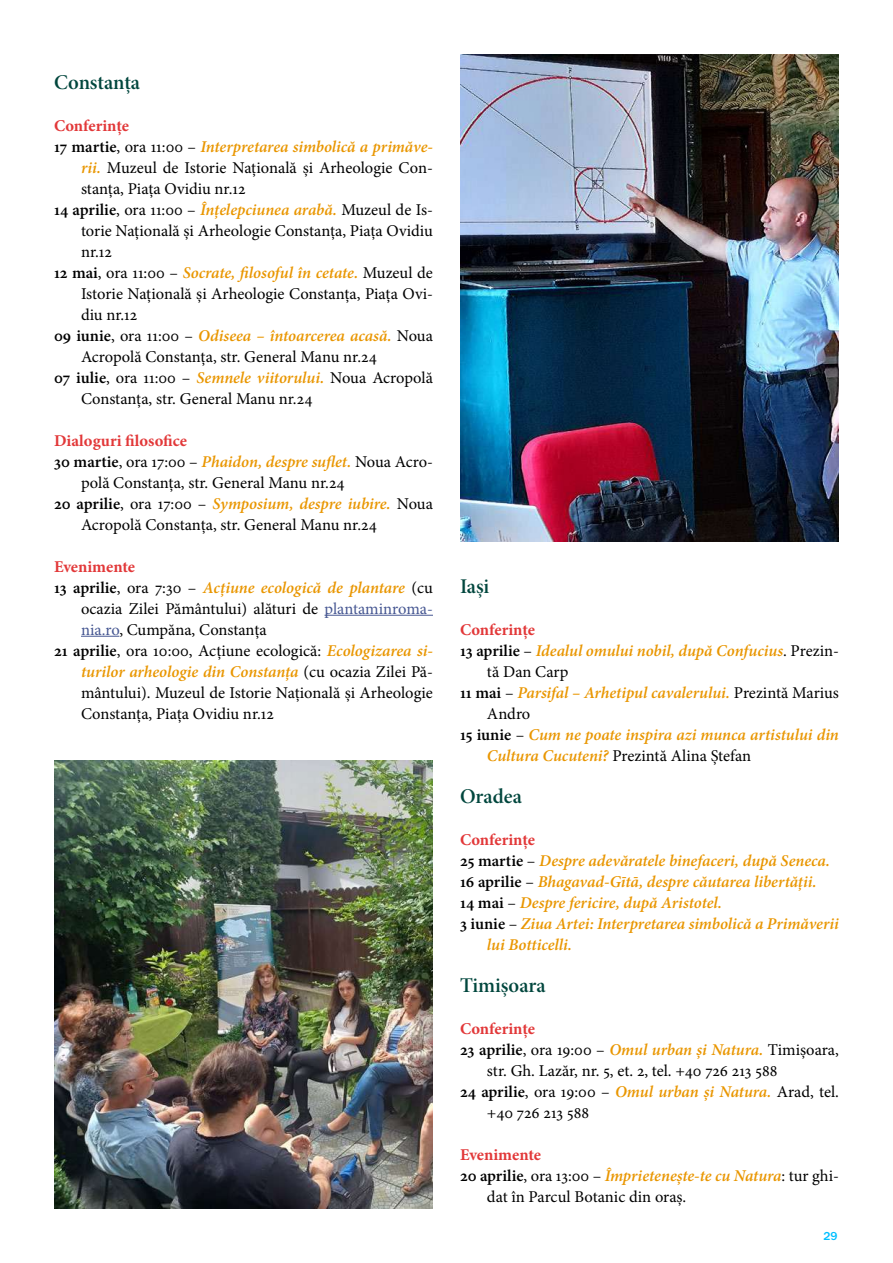
<style>
.page{position:relative;width:893px;height:1263px;background:#fff}
.page>*{position:absolute;margin:0;border:0;box-sizing:border-box;transform-origin:0 0}
.t1{font:21px "Minion Pro Semibold Subh";color:#00463d}
.t2{font:16.5px "Minion Pro";color:#000}
.t3{font:italic 600 16.5px "Minion Pro";letter-spacing:-.005em;color:#e99600}
.t4{font:700 16.5px "Minion Pro";color:#e23839}
.t5{font:500 12px "Franklin Gothic URW";color:#00bfff}
.s1{font-style:normal;color:#000}
.s2{font-weight:400;font-style:normal;color:#000}
.s3{font-weight:600;font-style:italic;color:#e99600}
.s4{font-weight:600}
.s5{color:#465792}
</style>
<div class="page">
<img style="left:54px;top:761px;width:379px;height:447px">
<img style="left:460px;top:54px;width:379px;height:487px">
<hr style="left:325px;top:615px;width:108px;height:1px;background:#465792">
<hr style="left:81px;top:636px;width:38px;height:1px;background:#465792">
<p class="t1" style="left:54px;top:68px;width:88px">Constanța</p>
<p class="t4" style="left:54px;top:114px;width:77px">Conferințe</p>
<p class="t3" style="left:54px;top:135px;width:380px"><span class="s1">17 martie</span><span class="s2">, ora 11:00 –</span> Interpretarea simbolică a primăve-</p>
<p class="t2" style="left:81px;top:156px;width:353px"><span class="s3">rii.</span> Muzeul de Istorie Națională și Arheologie Con-</p>
<p class="t2" style="left:81px;top:177px;width:166px">stanța, Piața Ovidiu nr.12</p>
<p class="t2" style="left:54px;top:198px;width:380px"><span class="s4">14 aprilie</span>, ora 11:00 – <span class="s3">Înțelepciunea arabă.</span> Muzeul de Is-</p>
<p class="t2" style="left:81px;top:219px;width:353px">torie Națională și Arheologie Constanța, Piața Ovidiu</p>
<p class="t2" style="left:81px;top:240px;width:32px">nr.12</p>
<p class="t3" style="left:54px;top:261px;width:380px"><span class="s1">12 mai</span><span class="s2">, ora 11:00 –</span> Socrate, filosoful în cetate. <span class="s2">Muzeul de</span></p>
<p class="t2" style="left:81px;top:282px;width:353px">Istorie Națională și Arheologie Constanța, Piața Ovi-</p>
<p class="t2" style="left:81px;top:303px;width:58px">diu nr.12</p>
<p class="t3" style="left:54px;top:324px;width:380px"><span class="s1">09 iunie</span><span class="s2">, ora 11:00 –</span> Odiseea – întoarcerea acasă. <span class="s2">Noua</span></p>
<p class="t2" style="left:81px;top:345px;width:297px">Acropolă Constanța, str. General Manu nr.24</p>
<p class="t2" style="left:54px;top:366px;width:380px"><span class="s4">07 iulie</span>, ora 11:00 – <span class="s3">Semnele viitorului.</span> Noua Acropolă</p>
<p class="t2" style="left:81px;top:387px;width:233px">Constanța, str. General Manu nr.24</p>
<p class="t4" style="left:54px;top:429px;width:135px">Dialoguri filosofice</p>
<p class="t3" style="left:54px;top:450px;width:380px"><span class="s1">30 martie</span><span class="s2">, ora 17:00 –</span> Phaidon, despre suflet. <span class="s2">Noua Acro-</span></p>
<p class="t2" style="left:81px;top:471px;width:265px">polă Constanța, str. General Manu nr.24</p>
<p class="t3" style="left:54px;top:492px;width:380px"><span class="s1">20 aprilie</span><span class="s2">, ora 17:00 –</span> Symposium, despre iubire. <span class="s2">Noua</span></p>
<p class="t2" style="left:81px;top:513px;width:297px">Acropolă Constanța, str. General Manu nr.24</p>
<p class="t4" style="left:54px;top:555px;width:83px">Evenimente</p>
<p class="t3" style="left:54px;top:576px;width:380px"><span class="s1">13 aprilie</span><span class="s2">, ora 7:30 –</span> Acțiune ecologică de plantare <span class="s2">(cu</span></p>
<p class="t2" style="left:81px;top:597px;width:353px">ocazia Zilei Pământului) alături de <span class="s5">plantaminroma-</span></p>
<p class="t2" style="left:81px;top:618px;width:187px"><span class="s5">nia.ro</span>, Cumpăna, Constanța</p>
<p class="t2" style="left:54px;top:639px;width:380px"><span class="s4">21 aprilie</span>, ora 10:00, Acțiune ecologică: <span class="s3">Ecologizarea si-</span></p>
<p class="t3" style="left:81px;top:660px;width:353px">turilor arheologie din Constanța <span class="s2">(cu ocazia Zilei Pă-</span></p>
<p class="t2" style="left:81px;top:681px;width:353px">mântului). Muzeul de Istorie Națională și Arheologie</p>
<p class="t2" style="left:81px;top:702px;width:194px">Constanța, Piața Ovidiu nr.12</p>
<p class="t1" style="left:460px;top:572px;width:31px">Iași</p>
<p class="t4" style="left:460px;top:618px;width:77px">Conferințe</p>
<p class="t3" style="left:460px;top:639px;width:380px"><span class="s1">13 aprilie</span> <span class="s2">–</span> Idealul omului nobil, după Confucius<span class="s2">. Prezin-</span></p>
<p class="t2" style="left:487px;top:660px;width:83px">tă Dan Carp</p>
<p class="t3" style="left:460px;top:681px;width:380px"><span class="s1">11 mai</span> <span class="s2">–</span> Parsifal – Arhetipul cavalerului. <span class="s2">Prezintă Marius</span></p>
<p class="t2" style="left:487px;top:702px;width:45px">Andro</p>
<p class="t3" style="left:460px;top:723px;width:380px"><span class="s1">15 iunie</span> <span class="s2">–</span> Cum ne poate inspira azi munca artistului din</p>
<p class="t2" style="left:487px;top:744px;width:266px"><span class="s3">Cultura Cucuteni?</span> Prezintă Alina Ștefan</p>
<p class="t1" style="left:460px;top:782px;width:64px">Oradea</p>
<p class="t4" style="left:460px;top:828px;width:77px">Conferințe</p>
<p class="t3" style="left:460px;top:849px;width:372px"><span class="s1">25 martie</span> <span class="s2">–</span> Despre adevăratele binefaceri, după Seneca.</p>
<p class="t3" style="left:460px;top:870px;width:358px"><span class="s1">16 aprilie</span> <span class="s2">–</span> Bhagavad-Gītā, despre căutarea libertății.</p>
<p class="t3" style="left:460px;top:891px;width:264px"><span class="s1">14 mai</span> <span class="s2">–</span> Despre fericire, după Aristotel.</p>
<p class="t3" style="left:460px;top:912px;width:380px"><span class="s1">3 iunie</span> <span class="s2">–</span> Ziua Artei: Interpretarea simbolică a Primăverii</p>
<p class="t3" style="left:487px;top:933px;width:87px">lui Botticelli.</p>
<p class="t1" style="left:460px;top:971px;width:87px">Timișoara</p>
<p class="t4" style="left:460px;top:1017px;width:77px">Conferințe</p>
<p class="t2" style="left:460px;top:1038px;width:380px"><span class="s4">23 aprilie</span>, ora 19:00 – <span class="s3">Omul urban și Natura.</span> Timișoara,</p>
<p class="t2" style="left:487px;top:1059px;width:292px">str. Gh. Lazăr, nr. 5, et. 2, tel. +40 726 213 588</p>
<p class="t2" style="left:460px;top:1080px;width:380px"><span class="s4">24 aprilie</span>, ora 19:00 – <span class="s3">Omul urban și Natura.</span> Arad, tel.</p>
<p class="t2" style="left:487px;top:1101px;width:104px">+40 726 213 588</p>
<p class="t4" style="left:460px;top:1143px;width:83px">Evenimente</p>
<p class="t3" style="left:460px;top:1164px;width:380px"><span class="s1">20 aprilie</span><span class="s2">, ora 13:00 –</span> Împrietenește-te cu Natura<span class="s2">: tur ghi-</span></p>
<p class="t2" style="left:487px;top:1185px;width:201px">dat în Parcul Botanic din oraș.</p>
<p class="t5" style="left:823px;top:1228px;width:16px">29</p>
</div>
